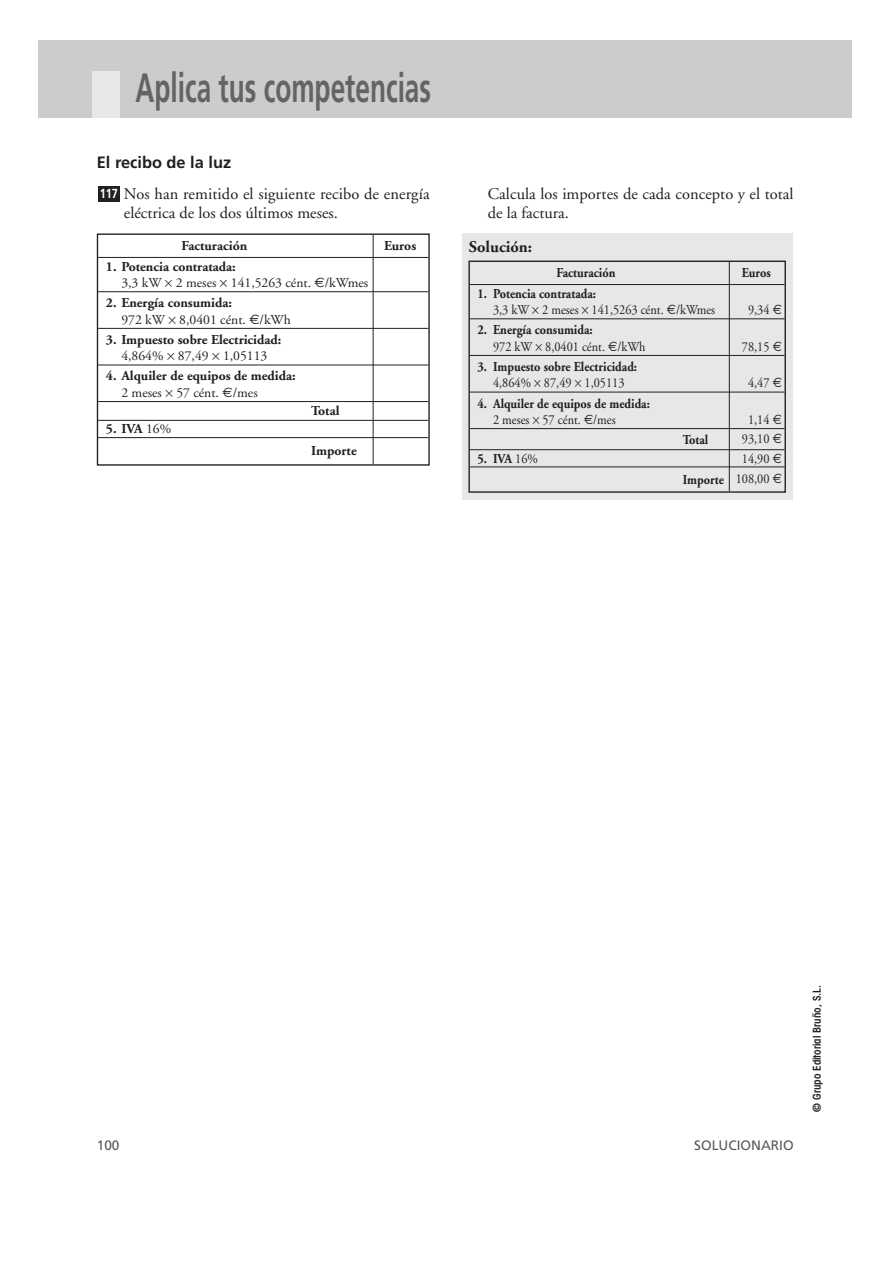
<style>
.page{position:relative;width:893px;height:1263px;background:#fff}
.page>*{position:absolute;margin:0;border:0;box-sizing:border-box;transform-origin:0 0}
.t1{font:700 40.95px "Frutiger";color:#636466;scale:.64 1}
.t2{font:16.35px/19px "Adobe Garamond";letter-spacing:.005em;color:#231f20}
.t3{font:700 16.35px "Frutiger";color:#231f20}
.t4{font:700 16.35px "Adobe Garamond";color:#231f20}
.t5{font:13.65px/16.4px "Adobe Garamond";color:#231f20;scale:.9 1}
.t6{font:700 13.65px/16.4px "Adobe Garamond";color:#231f20}
.t7{font:13.65px/16.4px "Adobe Garamond";color:#231f20}
.t8{font:700 13.65px/16.4px "Adobe Garamond";color:#231f20;scale:.9 1}
.t9{font:13.65px "Frutiger";color:#58595b}
.t10{font:700 13.05px "Frutiger";color:#fff;scale:.83 1}
.t11{font:600 condensed 10.95px "Avant Garde";color:#231f20}
.s1{font-weight:700}
.s2{font-family:"Euro Sans"}
.s3{font-weight:400}
.s4{font-family:"Euro Sans";font-weight:400}
</style>
<div class="page">
<div style="left:39px;top:40px;width:812px;height:77px;background:#cbccce"></div>
<div style="left:93px;top:71px;width:27px;height:46px;background:#e6e7e8"></div>
<div style="left:462px;top:233px;width:330px;height:267px;background:#e6e7e8"></div>
<div style="left:98px;top:186px;width:21px;height:16px;background:#231f20"></div>
<hr style="left:98px;top:257px;width:330px;height:1px;background:#231f20">
<hr style="left:98px;top:291px;width:330px;height:1px;background:#231f20">
<hr style="left:98px;top:328px;width:330px;height:1px;background:#231f20">
<hr style="left:98px;top:365px;width:330px;height:1px;background:#231f20">
<hr style="left:98px;top:401px;width:330px;height:1px;background:#231f20">
<hr style="left:98px;top:420px;width:330px;height:1px;background:#231f20">
<hr style="left:98px;top:437px;width:330px;height:1px;background:#231f20">
<div style="left:97px;top:233px;width:333px;height:233px;border:1px solid #231f20"></div>
<hr style="left:373px;top:235px;width:1px;height:229px;background:#231f20">
<hr style="left:470px;top:284px;width:314px;height:1px;background:#231f20">
<hr style="left:470px;top:318px;width:314px;height:1px;background:#231f20">
<hr style="left:470px;top:355px;width:314px;height:1px;background:#231f20">
<hr style="left:470px;top:392px;width:314px;height:1px;background:#231f20">
<hr style="left:470px;top:428px;width:314px;height:1px;background:#231f20">
<hr style="left:470px;top:449px;width:314px;height:1px;background:#231f20">
<hr style="left:470px;top:467px;width:314px;height:1px;background:#231f20">
<div style="left:468px;top:261px;width:317px;height:232px;border:1px solid #231f20"></div>
<hr style="left:729px;top:262px;width:1px;height:229px;background:#231f20">
<h1 class="t1" style="left:135px;top:71px;width:463px">Aplica tus competencias</h1>
<p class="t3" style="left:97px;top:156px;width:136px">El recibo de la luz</p>
<p class="t2" style="left:124px;top:186px;width:307px">Nos han remitido el siguiente recibo de energía eléctrica de los dos últimos meses.</p>
<p class="t2" style="left:488px;top:185px;width:307px">Calcula los importes de cada concepto y el total de la factura.</p>
<p class="t4" style="left:469px;top:240px;width:65px">Solución:</p>
<p class="t10" style="left:100px;top:188px;width:23px">117</p>
<p class="t6" style="left:181px;top:239px;width:67px">Facturación</p>
<p class="t6" style="left:384px;top:239px;width:34px">Euros</p>
<p class="t7" style="left:121px;top:259px;width:248px;text-indent:-15px"><span class="s1">1. Potencia contratada:<br></span>3,3 kW 2 meses 141,5263 cént. <span class="s2">€</span>/kWmes</p>
<p class="t7" style="left:121px;top:296px;width:171px;text-indent:-15px"><span class="s1">2. Energía consumida:<br></span>972 kW 8,0401 cént. <span class="s2">€</span>/kWh</p>
<p class="t6" style="left:106px;top:333px;width:177px">3. Impuesto sobre Electricidad:</p>
<p class="t7" style="left:121px;top:349px;width:147px">4,864% 87,49 1,05113</p>
<p class="t6" style="left:121px;top:369px;width:176px;text-indent:-15px">4. Alquiler de equipos de medida:<br><span class="s3">2 meses 57 cént.</span> <span class="s4">€</span><span class="s3">/mes</span></p>
<p class="t6" style="left:311px;top:403px;width:30px">Total</p>
<p class="t6" style="left:106px;top:422px;width:67px">5. IVA <span class="s3">16%</span></p>
<p class="t6" style="left:311px;top:444px;width:47px">Importe</p>
<p class="t8" style="left:556px;top:266px;width:67px">Facturación</p>
<p class="t8" style="left:741px;top:266px;width:34px">Euros</p>
<p class="t5" style="left:493px;top:286px;width:248px;text-indent:-15px"><span class="s1">1. Potencia contratada:<br></span>3,3 kW 2 meses 141,5263 cént. <span class="s2">€</span>/kWmes</p>
<p class="t5" style="left:748px;top:303px;width:39px">9,34 <span class="s2">€</span></p>
<p class="t5" style="left:493px;top:323px;width:171px;text-indent:-15px"><span class="s1">2. Energía consumida:<br></span>972 kW 8,0401 cént. <span class="s2">€</span>/kWh</p>
<p class="t5" style="left:742px;top:339px;width:46px">78,15 <span class="s2">€</span></p>
<p class="t8" style="left:477px;top:360px;width:179px">3. Impuesto sobre Electricidad:</p>
<p class="t5" style="left:493px;top:376px;width:147px">4,864% 87,49 1,05113</p>
<p class="t5" style="left:748px;top:376px;width:39px">4,47 <span class="s2">€</span></p>
<p class="t8" style="left:493px;top:396px;width:176px;text-indent:-15px">4. Alquiler de equipos de medida:<br><span class="s3">2 meses 57 cént.</span> <span class="s4">€</span><span class="s3">/mes</span></p>
<p class="t5" style="left:748px;top:413px;width:39px">1,14 <span class="s2">€</span></p>
<p class="t8" style="left:682px;top:433px;width:30px">Total</p>
<p class="t5" style="left:742px;top:431px;width:46px">93,10 <span class="s2">€</span></p>
<p class="t8" style="left:477px;top:452px;width:69px">5. IVA <span class="s3">16%</span></p>
<p class="t5" style="left:682px;top:449px;width:112px;line-height:21.6px;text-align:right">14,90 <span class="s2">€<br></span><span class="s1">Importe</span> 108,00 <span class="s2">€</span></p>
<p class="t9" style="left:97px;top:1140px;width:24px">100</p>
<p class="t9" style="left:694px;top:1140px;width:101px">SOLUCIONARIO</p>
<p class="t11" style="left:813px;top:1112px;width:129px;rotate:-90deg">© Grupo Editorial Bruño, S.L.</p>
</div>
